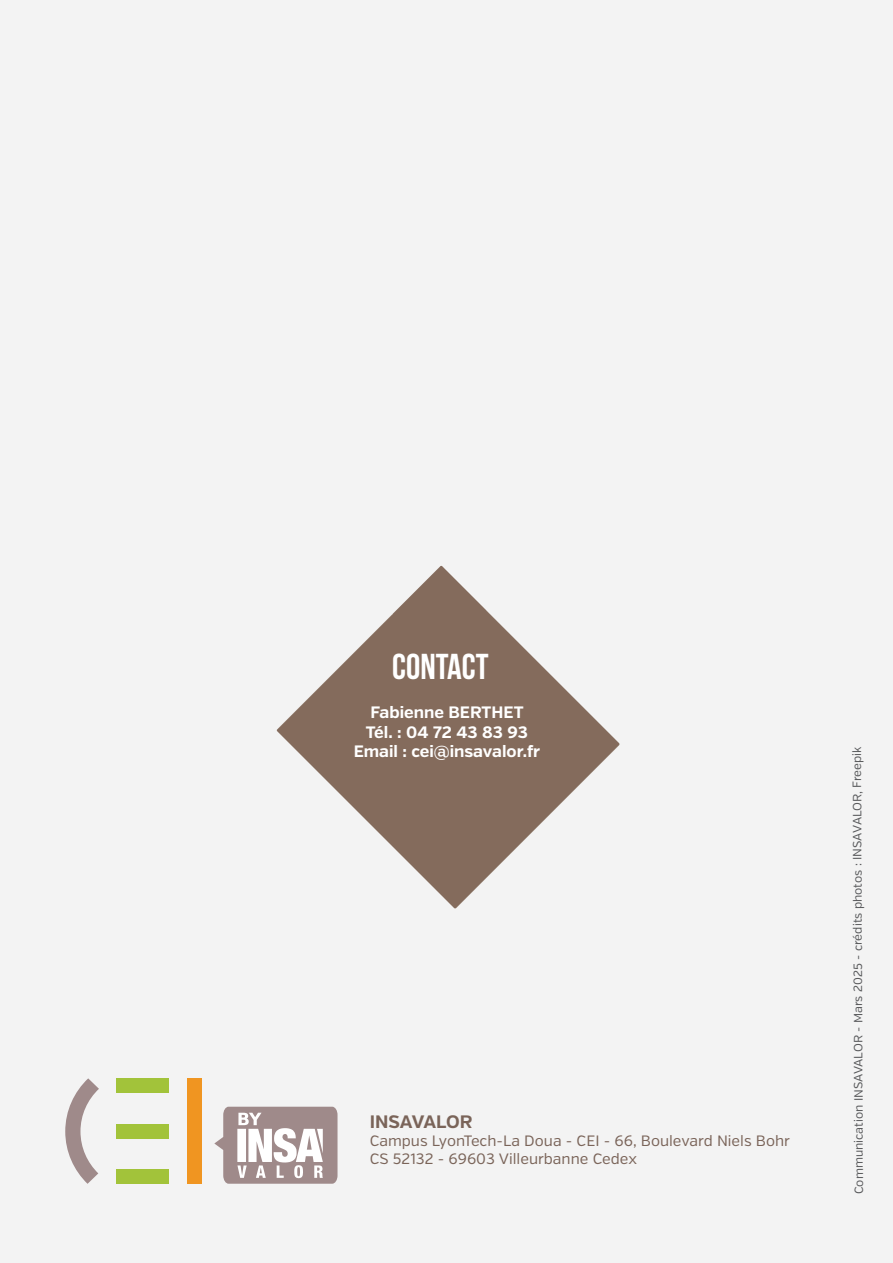
<style>
.page{position:relative;width:893px;height:1263px;background:#f3f3f3}
.page>*{position:absolute;margin:0;border:0;box-sizing:border-box;transform-origin:0 0}
.Titre_de_section_de_page_-_Noir{font:700 36px "Bebas Neue";color:#fff}
.Titre_de_section_de_page_-_Noir-2{font:700 18px "Verb";letter-spacing:-.005em;color:#7a6459}
.Titre_de_section_de_page_-_Noir-3{font:700 16.5px "Verb";color:#fff}
.Titre_de_section_de_page_-_Noir-4{font:15px/18px "Verb";color:#7a6459}
.Titre_de_section_de_page_-_Noir-5{font:12px "Verb";letter-spacing:-.005em;color:#57585a}
</style>
<div class="page">
<img style="left:276px;top:565px;width:344px;height:344px">
<div style="left:116px;top:1078px;width:52px;height:15px;background:#a2c33a"></div>
<div style="left:116px;top:1124px;width:52px;height:14px;background:#a2c33a"></div>
<div style="left:116px;top:1169px;width:52px;height:15px;background:#a2c33a"></div>
<div style="left:187px;top:1078px;width:15px;height:106px;background:#f09521"></div>
<svg style="left:65px;top:1078px;width:34px;height:106px"></svg>
<svg style="left:214px;top:1107px;width:124px;height:77px"></svg>
<p class="Titre_de_section_de_page_-_Noir" style="left:392px;top:647px;width:98px">CONTACT</p>
<p class="Titre_de_section_de_page_-_Noir-3" style="left:371px;top:702px;width:154px">Fabienne BERTHET</p>
<p class="Titre_de_section_de_page_-_Noir-3" style="left:366px;top:722px;width:164px">Tél. : 04 72 43 83 93</p>
<p class="Titre_de_section_de_page_-_Noir-3" style="left:354px;top:742px;width:188px">Email : cei@insavalor.fr</p>
<p class="Titre_de_section_de_page_-_Noir-2" style="left:370px;top:1111px;width:104px">INSAVALOR</p>
<p class="Titre_de_section_de_page_-_Noir-4" style="left:370px;top:1132px;width:422px">Campus LyonTech-La Doua - CEI - 66, Boulevard Niels Bohr<br>CS 52132 - 69603 Villeurbanne Cedex</p>
<p class="Titre_de_section_de_page_-_Noir-5" style="left:851px;top:1194px;width:449px;rotate:-90deg">Communication INSAVALOR - Mars 2025 - crédits photos : INSAVALOR, Freepik</p>
</div>
